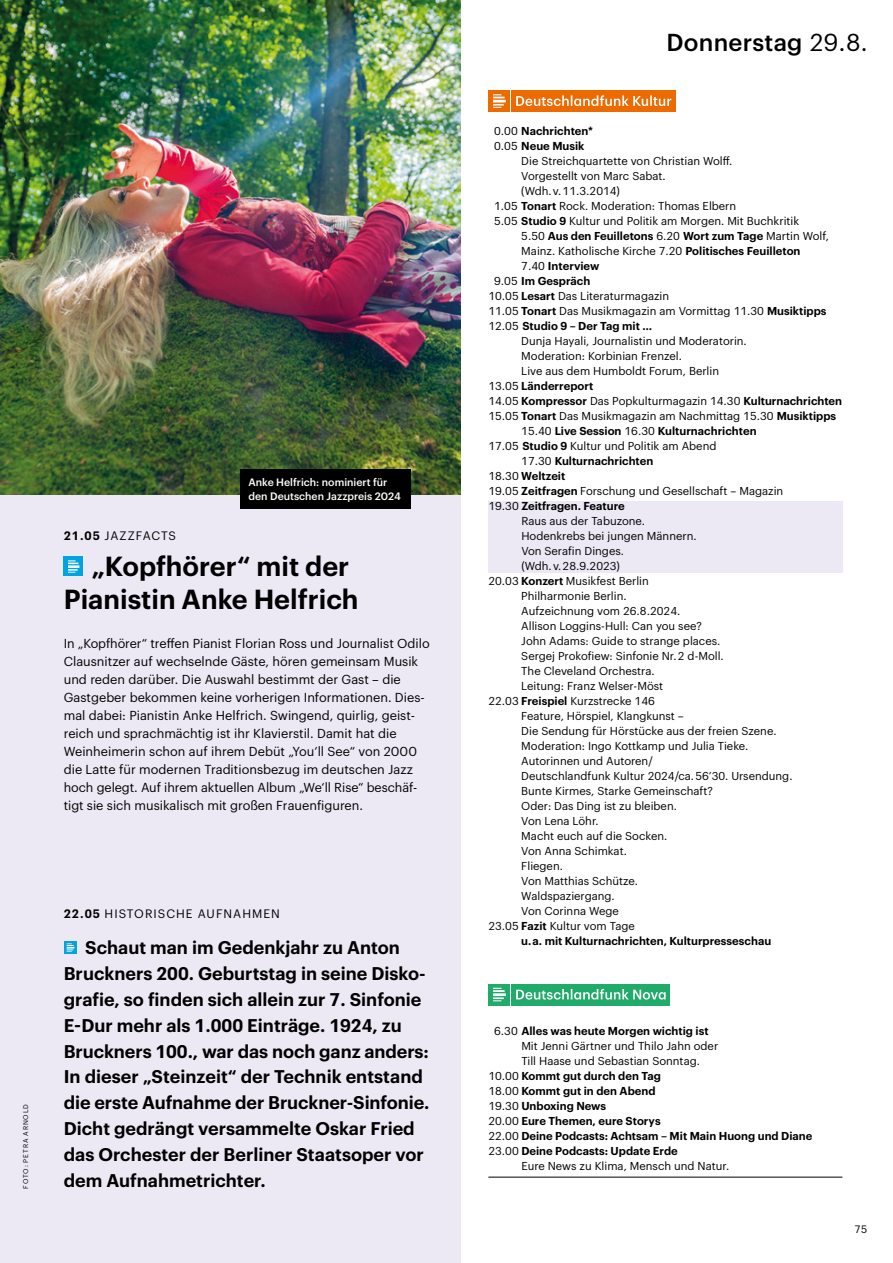
<style>
.page{position:relative;width:893px;height:1263px;background:#fff}
.page>*{position:absolute;margin:0;border:0;box-sizing:border-box;transform-origin:0 0}
.t1{font:600 27px/33px "Graphik";color:#000}
.t2{font:500 24px "Graphik";letter-spacing:.01em;color:#000}
.t3{font:600 18px/25.8px "Graphik";color:#000}
.t4{font:12.75px/18px "Graphik";color:#000}
.t5{font:12px "Graphik";letter-spacing:.085em;color:#000}
.t6{font:11.25px "Graphik";color:#000}
.t7{font:600 11.25px "Graphik";color:#000}
.t8{font:500 10.5px/13.5px "Graphik";color:#fff}
.t9{font:10.5px "Graphik";color:#000}
.t10{font:6.75px "Graphik";letter-spacing:.125em;color:#000}
.s1{font-weight:600}
.s2{font-weight:400}
</style>
<div class="page">
<div style="left:0;top:0;width:460px;height:1263px;background:#ece9f5"></div>
<div style="left:488px;top:90px;width:22px;height:22px;background:#ed6a00"></div>
<svg style="left:493px;top:94px;width:13px;height:14px"></svg>
<div style="left:511px;top:90px;width:164px;height:22px;background:#ed6a00"></div>
<svg style="left:516px;top:95px;width:155px;height:11px"></svg>
<img style="left:0;top:0;width:460px;height:494px">
<div style="left:64px;top:557px;width:19px;height:19px;background:#00a4e1"></div>
<svg style="left:68px;top:560px;width:12px;height:13px"></svg>
<div style="left:488px;top:501px;width:354px;height:71px;background:#ece9f5"></div>
<hr style="left:488px;top:1177px;width:354px;height:1px;background:#000">
<div style="left:488px;top:984px;width:22px;height:21px;background:#21ab6a"></div>
<div style="left:511px;top:984px;width:159px;height:21px;background:#21ab6a"></div>
<svg style="left:493px;top:988px;width:13px;height:13px"></svg>
<svg style="left:516px;top:989px;width:150px;height:10px"></svg>
<svg style="left:64px;top:941px;width:13px;height:13px"></svg>
<svg style="left:67px;top:943px;width:7px;height:9px"></svg>
<div style="left:240px;top:469px;width:171px;height:39px;background:#000"></div>
<p class="t8" style="left:249px;top:475px;width:154px">Anke Helfrich: nominiert für den Deutschen Jazzpreis 2024</p>
<p class="t5" style="left:64px;top:527px;width:114px"><span class="s1">21.05</span> JAZZFACTS</p>
<h1 class="t1" style="left:64px;top:547px;width:296px;text-indent:28px">„Kopfhörer“ mit der<br>Pianistin Anke Helfrich</h1>
<p class="t4" style="left:64px;top:633px;width:367px">In „Kopfhörer“ treffen Pianist Florian Ross und Journalist Odilo Clausnitzer auf wechselnde Gäste, hören gemeinsam Musik und reden darüber. Die Auswahl bestimmt der Gast – die Gastgeber bekommen keine vorherigen Informationen. Dies&shy;mal dabei: Pianistin Anke Helfrich. Swingend, quirlig, geist&shy;reich und sprachmächtig ist ihr Klavierstil. Damit hat die Weinheimerin schon auf ihrem Debüt „You‘ll See“ von 2000 die Latte für modernen Traditionsbezug im deutschen Jazz hoch gelegt. Auf ihrem aktuellen Album „We‘ll Rise“ beschäf&shy;tigt sie sich musikalisch mit großen Frauenfiguren.</p>
<p class="t10" style="left:21px;top:1189px;width:86px;rotate:-90deg">FOTO: PETRA ARNOLD</p>
<p class="t5" style="left:64px;top:905px;width:218px"><span class="s1">22.05</span> HISTORISCHE AUFNAHMEN</p>
<p class="t3" style="left:64px;top:933px;width:367px;text-indent:21px">Schaut man im Gedenkjahr zu Anton Bruckners 200. Geburtstag in seine Disko&shy;grafie, so finden sich allein zur 7. Sinfonie E-Dur mehr als 1.000 Einträge. 1924, zu Bruckners 100., war das noch ganz anders:<br>In dieser „Steinzeit“ der Technik entstand die erste Aufnahme der Bruckner-Sinfonie.<br>Dicht gedrängt versammelte Oskar Fried das Orchester der Berliner Staatsoper vor dem Aufnahmetrichter.</p>
<h2 class="t2" style="left:667px;top:24px;width:202px">Donnerstag <span class="s2">29.8.</span></h2>
<p class="t7" style="left:494px;top:122px;width:100px"><span class="s2">0.00</span> Nachrichten*</p>
<p class="t7" style="left:494px;top:137px;width:92px"><span class="s2">0.05</span> Neue Musik</p>
<p class="t6" style="left:521px;top:153px;width:213px">Die Streichquartette von Christian Wolff.</p>
<p class="t6" style="left:521px;top:168px;width:146px">Vorgestellt von Marc Sabat.</p>
<p class="t6" style="left:521px;top:183px;width:100px">(Wdh. v. 11.3.2014)</p>
<p class="t6" style="left:494px;top:198px;width:244px">1.05 <span class="s1">Tonart</span> Rock. Moderation: Thomas Elbern</p>
<p class="t6" style="left:494px;top:213px;width:307px">5.05 <span class="s1">Studio 9</span> Kultur und Politik am Morgen. Mit Buchkritik</p>
<p class="t7" style="left:521px;top:227px;width:309px"><span class="s2">5.50</span> Aus den Feuilletons <span class="s2">6.20</span> Wort zum Tage <span class="s2">Martin Wolf,</span></p>
<p class="t6" style="left:521px;top:242px;width:281px">Mainz. Katholische Kirche 7.20 <span class="s1">Politisches Feuilleton</span></p>
<p class="t7" style="left:521px;top:257px;width:80px"><span class="s2">7.40</span> Interview</p>
<p class="t7" style="left:494px;top:272px;width:98px"><span class="s2">9.05</span> Im Gespräch</p>
<p class="t6" style="left:488px;top:287px;width:182px">10.05 <span class="s1">Lesart</span> Das Literaturmagazin</p>
<p class="t6" style="left:488px;top:302px;width:340px">11.05 <span class="s1">Tonart</span> Das Musikmagazin am Vormittag 11.30 <span class="s1">Musiktipps</span></p>
<p class="t7" style="left:488px;top:317px;width:165px"><span class="s2">12.05</span> Studio 9 – Der Tag mit …</p>
<p class="t6" style="left:521px;top:332px;width:227px">Dunja Hayali, Journalistin und Moderatorin.</p>
<p class="t6" style="left:521px;top:347px;width:162px">Moderation: Korbinian Frenzel.</p>
<p class="t6" style="left:521px;top:362px;width:199px">Live aus dem Humboldt Forum, Berlin</p>
<p class="t7" style="left:488px;top:377px;width:106px"><span class="s2">13.05</span> Länderreport</p>
<p class="t6" style="left:488px;top:392px;width:355px">14.05 <span class="s1">Kompressor</span> Das Popkulturmagazin 14.30 <span class="s1">Kulturnachrichten</span></p>
<p class="t6" style="left:488px;top:407px;width:349px">15.05 <span class="s1">Tonart</span> Das Musikmagazin am Nachmittag 15.30 <span class="s1">Musiktipps</span></p>
<p class="t7" style="left:521px;top:422px;width:237px"><span class="s2">15.40</span> Live Session <span class="s2">16.30</span> Kulturnachrichten</p>
<p class="t6" style="left:488px;top:437px;width:230px">17.05 <span class="s1">Studio 9</span> Kultur und Politik am Abend</p>
<p class="t7" style="left:521px;top:452px;width:134px"><span class="s2">17.30</span> Kulturnachrichten</p>
<p class="t7" style="left:488px;top:467px;width:78px"><span class="s2">18.30</span> Weltzeit</p>
<p class="t6" style="left:488px;top:482px;width:296px">19.05 <span class="s1">Zeitfragen</span> Forschung und Gesellschaft – Magazin</p>
<p class="t7" style="left:488px;top:497px;width:138px"><span class="s2">19.30</span> Zeitfragen. Feature</p>
<p class="t6" style="left:521px;top:512px;width:125px">Raus aus der Tabuzone.</p>
<p class="t6" style="left:521px;top:527px;width:177px">Hodenkrebs bei jungen Männern.</p>
<p class="t6" style="left:521px;top:542px;width:104px">Von Serafin Dinges.</p>
<p class="t6" style="left:521px;top:557px;width:100px">(Wdh. v. 28.9.2023)</p>
<p class="t6" style="left:488px;top:572px;width:162px">20.03 <span class="s1">Konzert</span> Musikfest Berlin</p>
<p class="t6" style="left:521px;top:587px;width:107px">Philharmonie Berlin.</p>
<p class="t6" style="left:521px;top:602px;width:160px">Aufzeichnung vom 26.8.2024.</p>
<p class="t6" style="left:521px;top:617px;width:182px">Allison Loggins-Hull: Can you see?</p>
<p class="t6" style="left:521px;top:632px;width:201px">John Adams: Guide to strange places.</p>
<p class="t6" style="left:521px;top:647px;width:204px">Sergej Prokofiew: Sinfonie Nr. 2 d-Moll.</p>
<p class="t6" style="left:521px;top:662px;width:135px">The Cleveland Orchestra.</p>
<p class="t6" style="left:521px;top:677px;width:143px">Leitung: Franz Welser-Möst</p>
<p class="t6" style="left:488px;top:692px;width:168px">22.03 <span class="s1">Freispiel</span> Kurzstrecke 146</p>
<p class="t6" style="left:521px;top:707px;width:164px">Feature, Hörspiel, Klangkunst –</p>
<p class="t6" style="left:521px;top:722px;width:257px">Die Sendung für Hörstücke aus der freien Szene.</p>
<p class="t6" style="left:521px;top:737px;width:229px">Moderation: Ingo Kottkamp und Julia Tieke.</p>
<p class="t6" style="left:521px;top:752px;width:133px">Autorinnen und Autoren/</p>
<p class="t6" style="left:521px;top:767px;width:273px">Deutschlandfunk Kultur 2024/ca. 56’30. Ursendung.</p>
<p class="t6" style="left:521px;top:782px;width:193px">Bunte Kirmes, Starke Gemeinschaft?</p>
<p class="t6" style="left:521px;top:797px;width:157px">Oder: Das Ding ist zu bleiben.</p>
<p class="t6" style="left:521px;top:812px;width:79px">Von Lena Löhr.</p>
<p class="t6" style="left:521px;top:827px;width:148px">Macht euch auf die Socken.</p>
<p class="t6" style="left:521px;top:842px;width:107px">Von Anna Schimkat.</p>
<p class="t6" style="left:521px;top:857px;width:43px">Fliegen.</p>
<p class="t6" style="left:521px;top:872px;width:118px">Von Matthias Schütze.</p>
<p class="t6" style="left:521px;top:887px;width:95px">Waldspaziergang.</p>
<p class="t6" style="left:521px;top:902px;width:99px">Von Corinna Wege</p>
<p class="t6" style="left:488px;top:917px;width:148px">23.05 <span class="s1">Fazit</span> Kultur vom Tage</p>
<p class="t7" style="left:521px;top:932px;width:251px">u. a. mit Kulturnachrichten, Kulturpresseschau</p>
<p class="t7" style="left:494px;top:1022px;width:216px"><span class="s2">6.30</span> Alles was heute Morgen wichtig ist</p>
<p class="t6" style="left:521px;top:1038px;width:198px">Mit Jenni Gärtner und Thilo Jahn oder</p>
<p class="t6" style="left:521px;top:1053px;width:180px">Till Haase und Sebastian Sonntag.</p>
<p class="t7" style="left:488px;top:1067px;width:174px"><span class="s2">10.00</span> Kommt gut durch den Tag</p>
<p class="t7" style="left:488px;top:1082px;width:169px"><span class="s2">18.00</span> Kommt gut in den Abend</p>
<p class="t7" style="left:488px;top:1097px;width:119px"><span class="s2">19.30</span> Unboxing News</p>
<p class="t7" style="left:488px;top:1112px;width:174px"><span class="s2">20.00</span> Eure Themen, eure Storys</p>
<p class="t7" style="left:488px;top:1127px;width:326px"><span class="s2">22.00</span> Deine Podcasts: Achtsam – Mit Main Huong und Diane</p>
<p class="t7" style="left:488px;top:1142px;width:191px"><span class="s2">23.00</span> Deine Podcasts: Update Erde</p>
<p class="t6" style="left:521px;top:1157px;width:209px">Eure News zu Klima, Mensch und Natur.</p>
<p class="t9" style="left:855px;top:1221px;width:14px">75</p>
</div>
